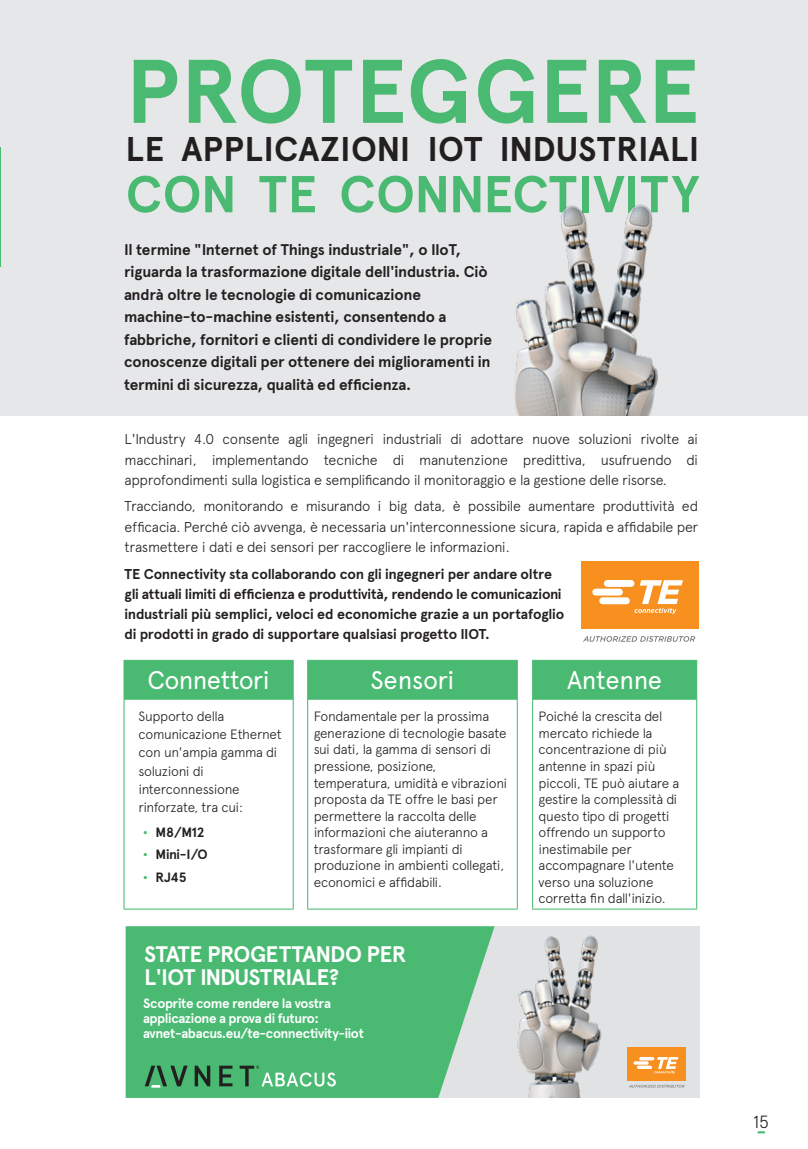
<style>
.page{position:relative;width:808px;height:1149px;background:#fff}
.page>*{position:absolute;margin:0;border:0;box-sizing:border-box;transform-origin:0 0}
.Body_Apercu_Pro_Ligh{font:700 90px "Apercu Pro";letter-spacing:-.005em;color:#4aba73}
.Body_Apercu_Pro_Ligh-2{font:700 51.75px "Apercu Pro";letter-spacing:.005em;color:#4aba73}
.Body_Apercu_Pro_Ligh-3{font:700 34.35px "Apercu Pro";letter-spacing:.005em;color:#231f20}
.Body_Apercu_Pro_Ligh-4{font:25.5px "Apercu Pro";letter-spacing:-.02em;color:#fff}
.Body_Apercu_Pro_Ligh-5{font:700 22.5px/22.5px "Apercu Pro";letter-spacing:-.035em;color:#fff}
.t1{font:300 17.7px "Apercu Pro";color:#231f20}
.Body_Apercu_Pro_Ligh-6{font:700 15.45px/22.5px "Apercu Pro";letter-spacing:-.015em;color:#231f20}
.Body_Apercu_Pro_Ligh-7{font:300 14.25px/20.2px "Apercu Pro";letter-spacing:-.025em;color:#231f20;text-align:justify}
.Body_Apercu_Pro_Ligh-8{font:700 14.25px/20.2px "Apercu Pro";letter-spacing:-.015em;color:#231f20}
.Body_Apercu_Pro_Ligh-9{font:300 13.5px/16.5px "Apercu Pro";letter-spacing:-.025em;color:#231f20}
.Body_Apercu_Pro_Ligh-10{font:700 13.5px/15px "Apercu Pro";letter-spacing:-.03em;color:#fff}
.Body_Apercu_Pro_Ligh-11{font:700 13.5px "Apercu Pro";letter-spacing:-.025em;color:#231f20}
.s1{color:#4aba73}
</style>
<div class="page">
<div style="left:0;top:0;width:808px;height:415px;background:#e6e7e9"></div>
<div style="left:126px;top:926px;width:573px;height:171px;background:#e1e2e4"></div>
<svg style="left:126px;top:926px;width:369px;height:171px;background:#56bd7c"></svg>
<svg style="left:219px;top:1065px;width:13px;height:20px"></svg>
<svg style="left:145px;top:1065px;width:43px;height:22px"></svg>
<svg style="left:195px;top:1065px;width:15px;height:20px"></svg>
<svg style="left:240px;top:1065px;width:96px;height:21px;background:#6abe89"></svg>
<div style="left:628px;top:1047px;width:58px;height:33px;background:#f7901e"></div>
<svg style="left:633px;top:1057px;width:45px;height:16px"></svg>
<svg style="left:629px;top:1084px;width:55px;height:3px"></svg>
<svg style="left:125px;top:660px;width:571px;height:41px;background:#56be7c"></svg>
<hr style="left:533px;top:699px;width:163px;height:2px;background:#fff">
<hr style="left:124px;top:659px;width:170px;height:1px;background:#4aba73">
<hr style="left:124px;top:660px;width:1px;height:40px;background:#4aba73">
<hr style="left:293px;top:660px;width:1px;height:40px;background:#4aba73">
<hr style="left:124px;top:700px;width:1px;height:208px;background:#4aba73">
<hr style="left:293px;top:700px;width:1px;height:208px;background:#4aba73">
<hr style="left:124px;top:908px;width:170px;height:1px;background:#4aba73">
<hr style="left:307px;top:659px;width:211px;height:1px;background:#4aba73">
<hr style="left:307px;top:660px;width:1px;height:40px;background:#4aba73">
<hr style="left:517px;top:660px;width:1px;height:40px;background:#4aba73">
<hr style="left:307px;top:700px;width:1px;height:208px;background:#4aba73">
<hr style="left:517px;top:700px;width:1px;height:208px;background:#4aba73">
<hr style="left:307px;top:908px;width:211px;height:1px;background:#4aba73">
<hr style="left:532px;top:659px;width:165px;height:1px;background:#4aba73">
<hr style="left:532px;top:660px;width:1px;height:40px;background:#4aba73">
<hr style="left:696px;top:660px;width:1px;height:40px;background:#4aba73">
<hr style="left:532px;top:700px;width:1px;height:208px;background:#4aba73">
<hr style="left:696px;top:700px;width:1px;height:208px;background:#4aba73">
<hr style="left:532px;top:908px;width:165px;height:1px;background:#4aba73">
<img style="left:517px;top:935px;width:84px;height:162px">
<div style="left:581px;top:561px;width:117px;height:67px;background:#f7901e"></div>
<svg style="left:592px;top:580px;width:91px;height:33px"></svg>
<svg style="left:583px;top:636px;width:112px;height:5px"></svg>
<img style="left:514px;top:204px;width:144px;height:211px">
<p class="Body_Apercu_Pro_Ligh" style="left:126px;top:23px;width:575px">PROTEGGERE</p>
<p class="Body_Apercu_Pro_Ligh-3" style="left:126px;top:123px;width:575px">LE APPLICAZIONI IOT INDUSTRIALI</p>
<p class="Body_Apercu_Pro_Ligh-2" style="left:126px;top:155px;width:575px">CON TE CONNECTIVITY</p>
<p class="Body_Apercu_Pro_Ligh-6" style="left:124px;top:237px;width:370px">Il termine "Internet of Things industriale", o IIoT, riguarda la trasformazione digitale dell'industria. Ciò andrà oltre le tecnologie di comunicazione machine-to-machine esistenti, consentendo a fabbriche, fornitori e clienti di condividere le proprie conoscenze digitali per ottenere dei miglioramenti in termini di sicurezza, qualità ed efficienza.</p>
<p class="Body_Apercu_Pro_Ligh-7" style="left:125px;top:428px;width:575px">L'Industry 4.0 consente agli ingegneri industriali di adottare nuove soluzioni rivolte ai macchinari, implementando tecniche di manutenzione predittiva, usufruendo di approfondimenti sulla logistica e semplificando il monitoraggio e la gestione delle risorse.</p>
<p class="Body_Apercu_Pro_Ligh-7" style="left:125px;top:495px;width:575px">Tracciando, monitorando e misurando i big data, è possibile aumentare produttività ed efficacia. Perché ciò avvenga, è necessaria un'interconnessione sicura, rapida e affidabile per trasmettere i dati e dei sensori per raccogliere le informazioni.</p>
<p class="Body_Apercu_Pro_Ligh-8" style="left:125px;top:562px;width:441px">TE Connectivity sta collaborando con gli ingegneri per andare oltre gli attuali limiti di efficienza e produttività, rendendo le comunicazioni industriali più semplici, veloci ed economiche grazie a un portafoglio di prodotti in grado di supportare qualsiasi progetto IIOT.</p>
<p class="Body_Apercu_Pro_Ligh-4" style="left:148px;top:660px;width:124px">Connettori</p>
<p class="Body_Apercu_Pro_Ligh-4" style="left:371px;top:660px;width:85px">Sensori</p>
<p class="Body_Apercu_Pro_Ligh-4" style="left:567px;top:660px;width:97px">Antenne</p>
<p class="Body_Apercu_Pro_Ligh-9" style="left:139px;top:706px;width:145px;line-height:18px">Supporto della comunicazione Ethernet con un'ampia gamma di soluzioni di interconnessione rinforzate, tra cui:</p>
<p class="Body_Apercu_Pro_Ligh-11" style="left:143px;top:821px;width:63px"><span class="s1">•</span> M8/M12</p>
<p class="Body_Apercu_Pro_Ligh-11" style="left:143px;top:844px;width:66px"><span class="s1">•</span> Mini-I/O</p>
<p class="Body_Apercu_Pro_Ligh-11" style="left:143px;top:867px;width:45px"><span class="s1">•</span> RJ45</p>
<p class="Body_Apercu_Pro_Ligh-9" style="left:314px;top:707px;width:195px">Fondamentale per la prossima generazione di tecnologie basate sui dati, la gamma di sensori di pressione, posizione, temperatura, umidità e vibrazioni proposta da TE offre le basi per permettere la raccolta delle informazioni che aiuteranno a trasformare gli impianti di produzione in ambienti collegati, economici e affidabili.</p>
<p class="Body_Apercu_Pro_Ligh-9" style="left:539px;top:707px;width:142px">Poiché la crescita del mercato richiede la concentrazione di più antenne in spazi più piccoli, TE può aiutare a gestire la complessità di questo tipo di progetti offrendo un supporto inestimabile per accompagnare l'utente verso una soluzione corretta fin dall'inizio.</p>
<p class="Body_Apercu_Pro_Ligh-5" style="left:144px;top:941px;width:264px">STATE PROGETTANDO PER<br>L'IOT INDUSTRIALE?</p>
<p class="Body_Apercu_Pro_Ligh-10" style="left:143px;top:993px;width:189px">Scoprite come rendere la vostra applicazione a prova di futuro:</p>
<p class="Body_Apercu_Pro_Ligh-10" style="left:143px;top:1023px;width:222px">avnet-abacus.eu/te-connectivity-iiot</p>
<h3 class="t1" style="left:753px;top:1108px;width:18px">15</h3>
</div>
